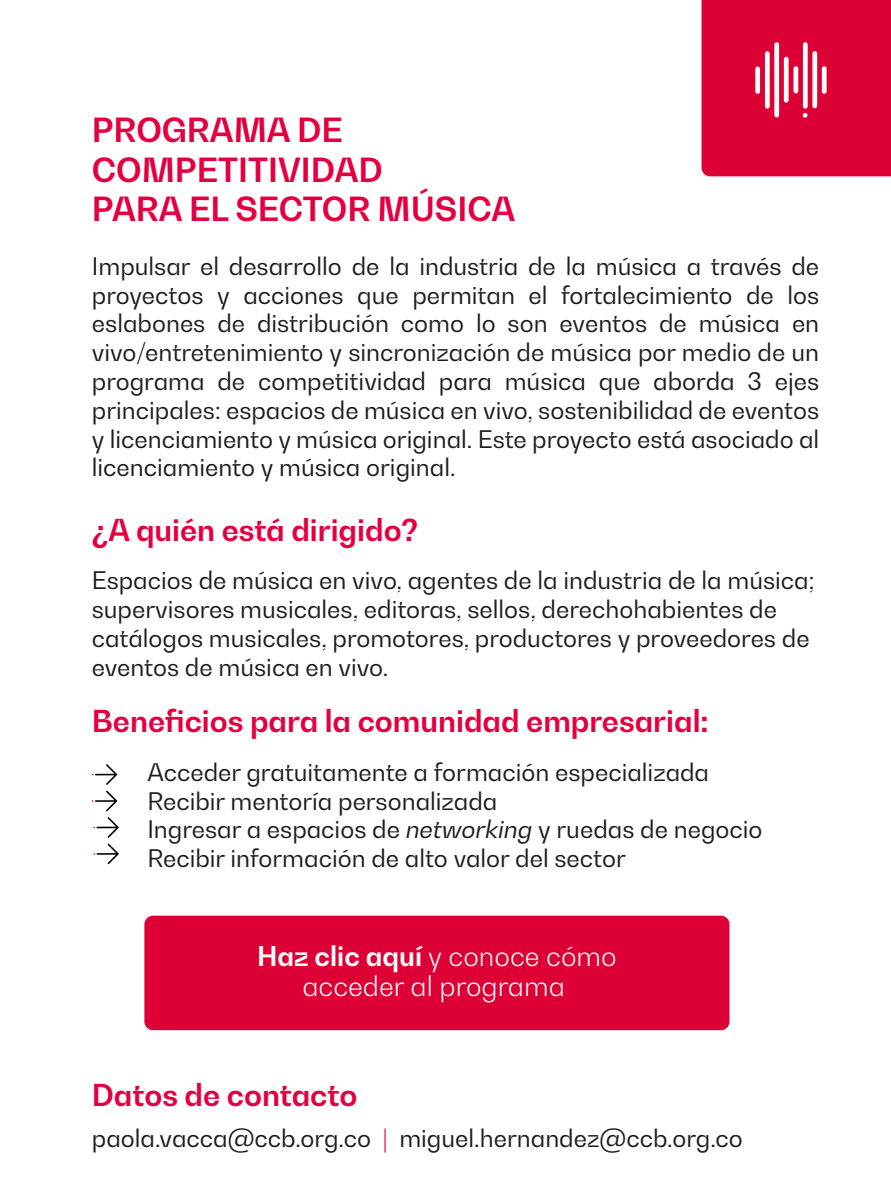
<style>
.page{position:relative;width:891px;height:1191px;background:#fff}
.page>*{position:absolute;margin:0;border:0;box-sizing:border-box;transform-origin:0 0}
.t1{font:700 33px/39.6px "Bw Gradual";color:#e40040}
.t2{font:700 30px "Bw Gradual";color:#e40040}
.t3{font:300 27px/30px "Bw Gradual";color:#fff;text-align:center}
.t4{font:24px/28.8px "Bw Gradual";color:#1d1d1b}
.s1{font-style:italic}
.s2{font-weight:700}
.s3{color:#e40040}
</style>
<div class="page">
<svg style="left:92px;top:764px;width:25px;height:47px"></svg>
<svg style="left:93px;top:817px;width:26px;height:20px"></svg>
<svg style="left:93px;top:843px;width:26px;height:21px"></svg>
<div style="left:144px;top:915px;width:585px;height:115px;background:#dd0034;border-radius:9px"></div>
<div style="left:701px;top:0;width:189px;height:176px;background:#dd0034"></div>
<svg style="left:754px;top:66px;width:5px;height:28px"></svg>
<div style="left:764px;top:51px;width:5px;height:58px;background:#fff;border-radius:2px"></div>
<svg style="left:774px;top:42px;width:4px;height:75px"></svg>
<svg style="left:793px;top:66px;width:4px;height:27px"></svg>
<div style="left:783px;top:57px;width:5px;height:46px;background:#fff;border-radius:2px"></div>
<div style="left:802px;top:42px;width:5px;height:67px;background:#fff;border-radius:2px"></div>
<div style="left:821px;top:66px;width:5px;height:28px;background:#fff;border-radius:2px"></div>
<svg style="left:812px;top:51px;width:4px;height:57px"></svg>
<h1 class="t1" style="left:92px;top:109px;width:424px">PROGRAMA DE<br>COMPETITIVIDAD<br>PARA EL SECTOR MÚSICA</h1>
<p class="t4" style="left:92px;top:251px;width:728px;text-align:justify">Impulsar el desarrollo de la industria de la música a través de proyectos y acciones que permitan el fortalecimiento de los eslabones de distribución como lo son eventos de música en vivo/entretenimiento y sincronización de música por medio de un programa de competitividad para música que aborda 3 ejes principales: espacios de música en vivo, sostenibilidad de eventos y licenciamiento y música original. Este proyecto está asociado al licenciamiento y música original.</p>
<p class="t2" style="left:92px;top:510px;width:328px">¿A quién está dirigido?</p>
<p class="t4" style="left:92px;top:566px;width:724px">Espacios de música en vivo, agentes de la industria de la música; supervisores musicales, editoras, sellos, derechohabientes de catálogos musicales, promotores, productores y proveedores de eventos de música en vivo.</p>
<p class="t2" style="left:92px;top:701px;width:618px">Beneficios para la comunidad empresarial:</p>
<p class="t4" style="left:147px;top:757px;width:616px">Acceder gratuitamente a formación especializada Recibir mentoría personalizada<br>Ingresar a espacios de <span class="s1">networking</span> y ruedas de negocio Recibir información de alto valor del sector</p>
<p class="t3" style="left:257px;top:941px;width:361px"><span class="s2">Haz clic aquí</span> y conoce cómo acceder al programa</p>
<p class="t2" style="left:92px;top:1074px;width:267px">Datos de contacto</p>
<p class="t4" style="left:92px;top:1123px;width:652px">paola.vacca@ccb.org.co <span class="s3">|</span> miguel.hernandez@ccb.org.co</p>
</div>
